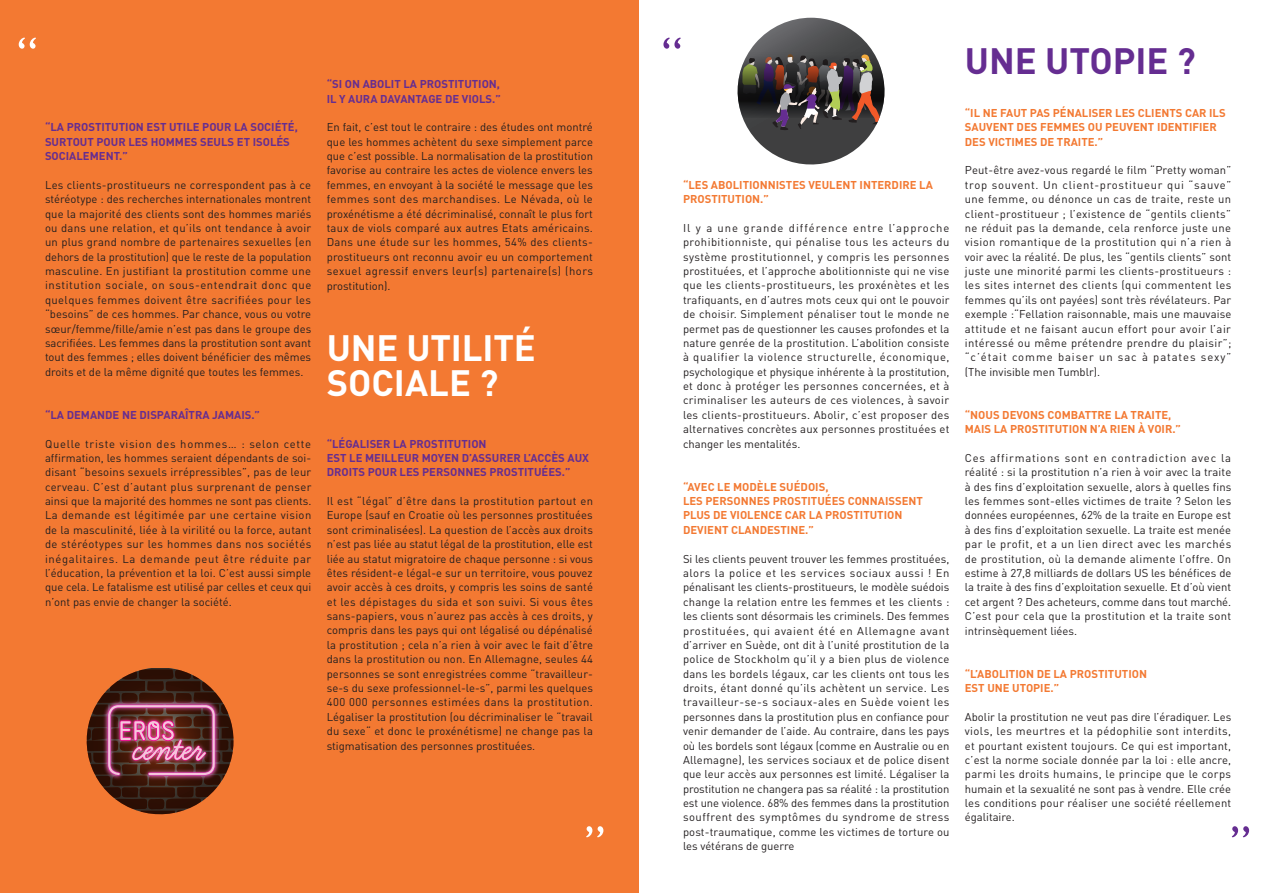
<style>
.page{position:relative;width:1276px;height:893px;background:#fff}
.page>*{position:absolute;margin:0;border:0;box-sizing:border-box;transform-origin:0 0}
.t1{font:54.38px "Joanna";color:#fff}
.t2{font:54.38px "Joanna";color:#652d91}
.t3{font:700 36.25px/35px "DIN";letter-spacing:-.005em;color:#fff}
.t4{font:700 36.25px "DIN";color:#652d91}
.t5{font:11.25px/14.4px "DIN";color:#231f20;text-align:justify}
.t6{font:700 11.25px/14.4px "DIN";color:#f37932}
.t7{font:700 11.25px/14.4px "DIN";color:#652d91}
</style>
<div class="page">
<div style="left:0;top:0;width:638px;height:893px;background:#f37932"></div>
<svg style="left:86px;top:668px;width:148px;height:146px"></svg>
<svg style="left:737px;top:18px;width:148px;height:147px"></svg>
<h1 class="t1" style="left:14px;top:30px;width:28px">“</h1>
<p class="t7" style="left:45px;top:120px;width:254px">“LA PROSTITUTION EST UTILE POUR LA SOCIÉTÉ,<br>SURTOUT POUR LES HOMMES SEULS ET ISOLÉS<br>SOCIALEMENT.”</p>
<p class="t5" style="left:45px;top:177px;width:268px">Les clients-prostitueurs ne correspondent pas à ce stéréotype : des recherches internationales montrent que la majorité des clients sont des hommes mariés ou dans une relation, et qu’ils ont tendance à avoir un plus grand nombre de partenaires sexuelles (en dehors de la prostitution) que le reste de la population masculine. En justifiant la prostitution comme une institution sociale, on sous-entendrait donc que quelques femmes doivent être sacrifiées pour les “besoins” de ces hommes. Par chance, vous ou votre sœur/femme/fille/amie n’est pas dans le groupe des sacrifiées. Les femmes dans la prostitution sont avant tout des femmes ; elles doivent bénéficier des mêmes droits et de la même dignité que toutes les femmes.</p>
<p class="t7" style="left:45px;top:407px;width:216px">“LA DEMANDE NE DISPARAÎTRA JAMAIS.”</p>
<p class="t5" style="left:45px;top:436px;width:268px">Quelle triste vision des hommes… : selon cette affirmation, les hommes seraient dépendants de soi&shy;disant “besoins sexuels irrépressibles”, pas de leur cerveau. C’est d’autant plus surprenant de penser ainsi que la majorité des hommes ne sont pas clients.<br>La demande est légitimée par une certaine vision de la masculinité, liée à la virilité ou la force, autant de stéréotypes sur les hommes dans nos sociétés inégalitaires. La demande peut être réduite par l’éducation, la prévention et la loi. C’est aussi simple que cela. Le fatalisme est utilisé par celles et ceux qui n’ont pas envie de changer la société.</p>
<p class="t7" style="left:327px;top:76px;width:176px">“SI ON ABOLIT LA PROSTITUTION,<br>IL Y AURA DAVANTAGE DE VIOLS.”</p>
<p class="t5" style="left:327px;top:120px;width:268px">En fait, c’est tout le contraire : des études ont montré que les hommes achètent du sexe simplement parce que c’est possible. La normalisation de la prostitution favorise au contraire les actes de violence envers les femmes, en envoyant à la société le message que les femmes sont des marchandises. Le Névada, où le proxénétisme a été décriminalisé, connaît le plus fort taux de viols comparé aux autres Etats américains.<br>Dans une étude sur les hommes, 54% des clients&shy;prostitueurs ont reconnu avoir eu un comportement sexuel agressif envers leur(s) partenaire(s) (hors prostitution).</p>
<h2 class="t3" style="left:327px;top:329px;width:211px">UNE UTILITÉ<br>SOCIALE ?</h2>
<p class="t7" style="left:327px;top:436px;width:264px">“LÉGALISER LA PROSTITUTION<br>EST LE MEILLEUR MOYEN D’ASSURER L’ACCÈS AUX<br>DROITS POUR LES PERSONNES PROSTITUÉES.”</p>
<p class="t5" style="left:327px;top:494px;width:268px">Il est “légal” d’être dans la prostitution partout en Europe (sauf en Croatie où les personnes prostituées sont criminalisées). La question de l’accès aux droits n’est pas liée au statut légal de la prostitution, elle est liée au statut migratoire de chaque personne : si vous êtes résident-e légal-e sur un territoire, vous pouvez avoir accès à ces droits, y compris les soins de santé et les dépistages du sida et son suivi. Si vous êtes sans-papiers, vous n’aurez pas accès à ces droits, y compris dans les pays qui ont légalisé ou dépénalisé la prostitution ; cela n’a rien à voir avec le fait d’être dans la prostitution ou non. En Allemagne, seules 44 personnes se sont enregistrées comme “travailleur&shy;se-s du sexe professionnel-le-s”, parmi les quelques 400 000 personnes estimées dans la prostitution.<br>Légaliser la prostitution (ou décriminaliser le “travail du sexe“ et donc le proxénétisme) ne change pas la stigmatisation des personnes prostituées.</p>
<h1 class="t1" style="left:582px;top:818px;width:28px">”</h1>
<h1 class="t2" style="left:659px;top:30px;width:28px">“</h1>
<p class="t6" style="left:683px;top:177px;width:251px">“LES ABOLITIONNISTES VEULENT INTERDIRE LA<br>PROSTITUTION.”</p>
<p class="t5" style="left:683px;top:220px;width:268px">Il y a une grande différence entre l’approche prohibitionniste, qui pénalise tous les acteurs du système prostitutionnel, y compris les personnes prostituées, et l’approche abolitionniste qui ne vise que les clients-prostitueurs, les proxénètes et les trafiquants, en d’autres mots ceux qui ont le pouvoir de choisir. Simplement pénaliser tout le monde ne permet pas de questionner les causes profondes et la nature genrée de la prostitution. L’abolition consiste à qualifier la violence structurelle, économique, psychologique et physique inhérente à la prostitution, et donc à protéger les personnes concernées, et à criminaliser les auteurs de ces violences, à savoir les clients-prostitueurs. Abolir, c’est proposer des alternatives concrètes aux personnes prostituées et changer les mentalités.</p>
<p class="t6" style="left:683px;top:479px;width:241px">“AVEC LE MODÈLE SUÉDOIS,<br>LES PERSONNES PROSTITUÉES CONNAISSENT<br>PLUS DE VIOLENCE CAR LA PROSTITUTION<br>DEVIENT CLANDESTINE.”</p>
<p class="t5" style="left:683px;top:551px;width:268px">Si les clients peuvent trouver les femmes prostituées, alors la police et les services sociaux aussi ! En pénalisant les clients-prostitueurs, le modèle suédois change la relation entre les femmes et les clients : les clients sont désormais les criminels. Des femmes prostituées, qui avaient été en Allemagne avant d’arriver en Suède, ont dit à l’unité prostitution de la police de Stockholm qu’il y a bien plus de violence dans les bordels légaux, car les clients ont tous les droits, étant donné qu’ils achètent un service. Les travailleur-se-s sociaux-ales en Suède voient les personnes dans la prostitution plus en confiance pour venir demander de l’aide. Au contraire, dans les pays où les bordels sont légaux (comme en Australie ou en Allemagne), les services sociaux et de police disent que leur accès aux personnes est limité. Légaliser la prostitution ne changera pas sa réalité : la prostitution est une violence. 68% des femmes dans la prostitution souffrent des symptômes du syndrome de stress post-traumatique, comme les victimes de torture ou les vétérans de guerre</p>
<h2 class="t4" style="left:965px;top:37px;width:232px">UNE UTOPIE ?</h2>
<p class="t6" style="left:965px;top:105px;width:262px">“IL NE FAUT PAS PÉNALISER LES CLIENTS CAR ILS<br>SAUVENT DES FEMMES OU PEUVENT IDENTIFIER<br>DES VICTIMES DE TRAITE.”</p>
<p class="t5" style="left:965px;top:163px;width:268px">Peut-être avez-vous regardé le film “Pretty woman” trop souvent. Un client-prostitueur qui “sauve” une femme, ou dénonce un cas de traite, reste un client-prostitueur ; l’existence de “gentils clients” ne réduit pas la demande, cela renforce juste une vision romantique de la prostitution qui n’a rien à voir avec la réalité. De plus, les “gentils clients” sont juste une minorité parmi les clients-prostitueurs : les sites internet des clients (qui commentent les femmes qu’ils ont payées) sont très révélateurs. Par exemple :“Fellation raisonnable, mais une mauvaise attitude et ne faisant aucun effort pour avoir l’air intéressé ou même prétendre prendre du plaisir”; “c’était comme baiser un sac à patates sexy” (The invisible men Tumblr).</p>
<p class="t6" style="left:965px;top:407px;width:218px">“NOUS DEVONS COMBATTRE LA TRAITE,<br>MAIS LA PROSTITUTION N’A RIEN À VOIR.”</p>
<p class="t5" style="left:965px;top:450px;width:268px">Ces affirmations sont en contradiction avec la réalité : si la prostitution n’a rien à voir avec la traite à des fins d’exploitation sexuelle, alors à quelles fins les femmes sont-elles victimes de traite ? Selon les données européennes, 62% de la traite en Europe est à des fins d’exploitation sexuelle. La traite est menée par le profit, et a un lien direct avec les marchés de prostitution, où la demande alimente l’offre. On estime à 27,8 milliards de dollars US les bénéfices de la traite à des fins d’exploitation sexuelle. Et d’où vient cet argent ? Des acheteurs, comme dans tout marché.<br>C’est pour cela que la prostitution et la traite sont intrinsèquement liées.</p>
<p class="t6" style="left:965px;top:666px;width:184px">“L’ABOLITION DE LA PROSTITUTION<br>EST UNE UTOPIE.”</p>
<p class="t5" style="left:965px;top:709px;width:268px">Abolir la prostitution ne veut pas dire l’éradiquer. Les viols, les meurtres et la pédophilie sont interdits, et pourtant existent toujours. Ce qui est important, c’est la norme sociale donnée par la loi : elle ancre, parmi les droits humains, le principe que le corps humain et la sexualité ne sont pas à vendre. Elle crée les conditions pour réaliser une société réellement égalitaire.</p>
<h1 class="t2" style="left:1227px;top:818px;width:28px">”</h1>
</div>
